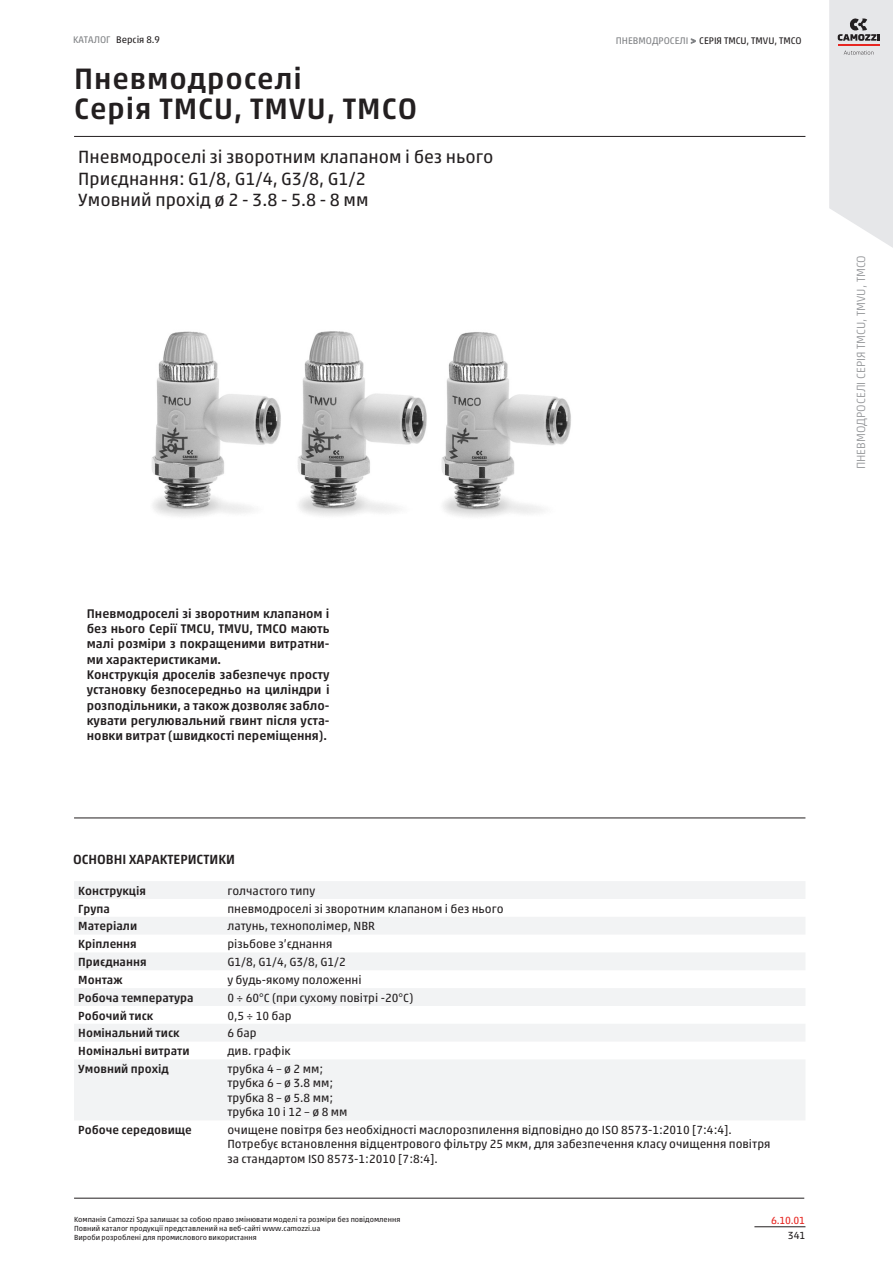
<style>
.page{position:relative;width:893px;height:1263px;background:#fff}
.page>*{position:absolute;margin:0;border:0;box-sizing:border-box;transform-origin:0 0}
.overtureTitle_value{font:500 30px "Akko W1 G";letter-spacing:.03em;color:#231f20}
.overtureSubtitle_val{font:18px "Akko W1 G";color:#231f20}
.sectionTitle_value{font:500 13.5px "Akko W1 G";color:#231f20}
.normalBold_value{font:500 12.75px/15.3px "Akko W1 G";color:#231f20;text-align:justify}
.properties_value{font:12px "Akko W1 G";color:#231f20}
.properties_name{font:500 12px "Akko W1 G";color:#231f20}
.t1{font:300 12px "Akko W1 G";color:#939598}
.secL{font:10.5px "Akko W1 G";color:#e72621}
.t2{font:10.5px "Akko W1 G";color:#231f20}
.t3{font:9.75px "Akko W1 G";color:#231f20}
.t4{font:7.5px/9px "Akko W1 G";color:#231f20}
.s1{color:#808285}
</style>
<div class="page">
<svg style="left:829px;top:0;width:64px;height:248px;background:#e3e4e6"></svg>
<hr style="left:838px;top:44px;width:41px;height:2px;background:#e72621">
<hr style="left:754px;top:1226px;width:51px;height:1px;background:#231f20">
<img style="left:151px;top:331px;width:420px;height:186px">
<hr style="left:74px;top:136px;width:731px;height:1px;background:#231f20">
<hr style="left:74px;top:818px;width:731px;height:1px;background:#231f20">
<hr style="left:74px;top:1198px;width:730px;height:1px;background:#231f20">
<svg style="left:74px;top:881px;width:731px;height:239px;fill:#f2f3f4"></svg>
<p class="t3" style="left:73px;top:33px;width:88px"><span class="s1">КАТАЛОГ</span> Версія 8.9</p>
<p class="t3" style="left:616px;top:33px;width:188px"><span class="s1">ПНЕВМОДРОСЕЛІ &gt;</span> СЕРІЯ TMCU, TMVU, TMCO</p>
<p class="overtureTitle_value" style="left:74px;top:57px;width:229px">Пневмодроселі</p>
<p class="overtureTitle_value" style="left:74px;top:87px;width:344px">Серія TMCU, TMVU, TMCO</p>
<p class="overtureSubtitle_val" style="left:78px;top:144px;width:417px">Пневмодроселі зі зворотним клапаном і без нього</p>
<p class="overtureSubtitle_val" style="left:78px;top:165px;width:289px">Приєднання: G1/8, G1/4, G3/8, G1/2</p>
<p class="overtureSubtitle_val" style="left:78px;top:187px;width:292px">Умовний прохід ø 2 - 3.8 - 5.8 - 8 мм</p>
<p class="t1" style="left:852px;top:469px;width:216px;rotate:-90deg">ПНЕВМОДРОСЕЛІ СЕРІЯ TMCU, TMVU, TMCO</p>
<p class="normalBold_value" style="left:87px;top:605px;width:244px">Пневмодроселі зі зворотним клапаном і без нього Серії TMCU, TMVU, TMCO мають малі розміри з покращеними витратни&shy;ми характеристиками.</p>
<p class="normalBold_value" style="left:87px;top:666px;width:244px">Конструкція дроселів забезпечує просту установку безпосередньо на циліндри і розподільники, а також дозволяє забло&shy;кувати регулювальний гвинт після уста&shy;новки витрат (швидкості переміщення).</p>
<p class="sectionTitle_value" style="left:73px;top:849px;width:163px">ОСНОВНІ ХАРАКТЕРИСТИКИ</p>
<p class="properties_name" style="left:78px;top:882px;width:69px">Конструкція</p>
<p class="properties_value" style="left:227px;top:882px;width:89px">голчастого типу</p>
<p class="properties_name" style="left:78px;top:899px;width:33px">Група</p>
<p class="properties_value" style="left:227px;top:900px;width:278px">пневмодроселі зі зворотним клапаном і без нього</p>
<p class="properties_name" style="left:78px;top:917px;width:60px">Матеріали</p>
<p class="properties_value" style="left:227px;top:917px;width:149px">латунь, технополімер, NBR</p>
<p class="properties_name" style="left:78px;top:935px;width:60px">Кріплення</p>
<p class="properties_value" style="left:227px;top:935px;width:106px">різьбове з’єднання</p>
<p class="properties_name" style="left:78px;top:953px;width:70px">Приєднання</p>
<p class="properties_value" style="left:227px;top:953px;width:120px">G1/8, G1/4, G3/8, G1/2</p>
<p class="properties_name" style="left:78px;top:971px;width:46px">Монтаж</p>
<p class="properties_value" style="left:227px;top:971px;width:136px">у будь-якому положенні</p>
<p class="properties_name" style="left:78px;top:989px;width:117px">Робоча температура</p>
<p class="properties_value" style="left:227px;top:989px;width:187px">0 ÷ 60°C (при сухому повітрі -20°C)</p>
<p class="properties_name" style="left:78px;top:1006px;width:76px">Робочий тиск</p>
<p class="properties_value" style="left:227px;top:1007px;width:66px">0,5 ÷ 10 бар</p>
<p class="properties_name" style="left:78px;top:1024px;width:103px">Номінальний тиск</p>
<p class="properties_value" style="left:227px;top:1024px;width:31px">6 бар</p>
<p class="properties_name" style="left:78px;top:1042px;width:113px">Номінальні витрати</p>
<p class="properties_value" style="left:227px;top:1042px;width:65px">див. графік</p>
<p class="properties_name" style="left:78px;top:1060px;width:92px">Умовний прохід</p>
<p class="properties_value" style="left:227px;top:1060px;width:97px">трубка 4 – ø 2 мм;</p>
<p class="properties_value" style="left:227px;top:1074px;width:107px">трубка 6 – ø 3.8 мм;</p>
<p class="properties_value" style="left:227px;top:1089px;width:107px">трубка 8 – ø 5.8 мм;</p>
<p class="properties_value" style="left:227px;top:1103px;width:122px">трубка 10 і 12 – ø 8 мм</p>
<p class="properties_name" style="left:78px;top:1121px;width:115px">Робоче середовище</p>
<p class="properties_value" style="left:227px;top:1121px;width:506px">очищене повітря без необхідності маслорозпилення відповідно до ISO 8573-1:2010 [7:4:4].</p>
<p class="properties_value" style="left:227px;top:1135px;width:545px">Потребує встановлення відцентрового фільтру 25 мкм, для забезпечення класу очищення повітря</p>
<p class="properties_value" style="left:227px;top:1150px;width:212px">за стандартом ISO 8573-1:2010 [7:8:4].</p>
<p class="t4" style="left:74px;top:1214px;width:328px">Компанія Camozzi Spa залишає за собою право змінювати моделі та розміри без повідомлення<br>Повний каталог продукції представлений на веб-сайті www.camozzi.ua<br>Вироби розроблені для промислового використання</p>
<p class="secL" style="left:771px;top:1212px;width:35px">6.10.01</p>
<p class="t2" style="left:788px;top:1228px;width:19px">341</p>
</div>
